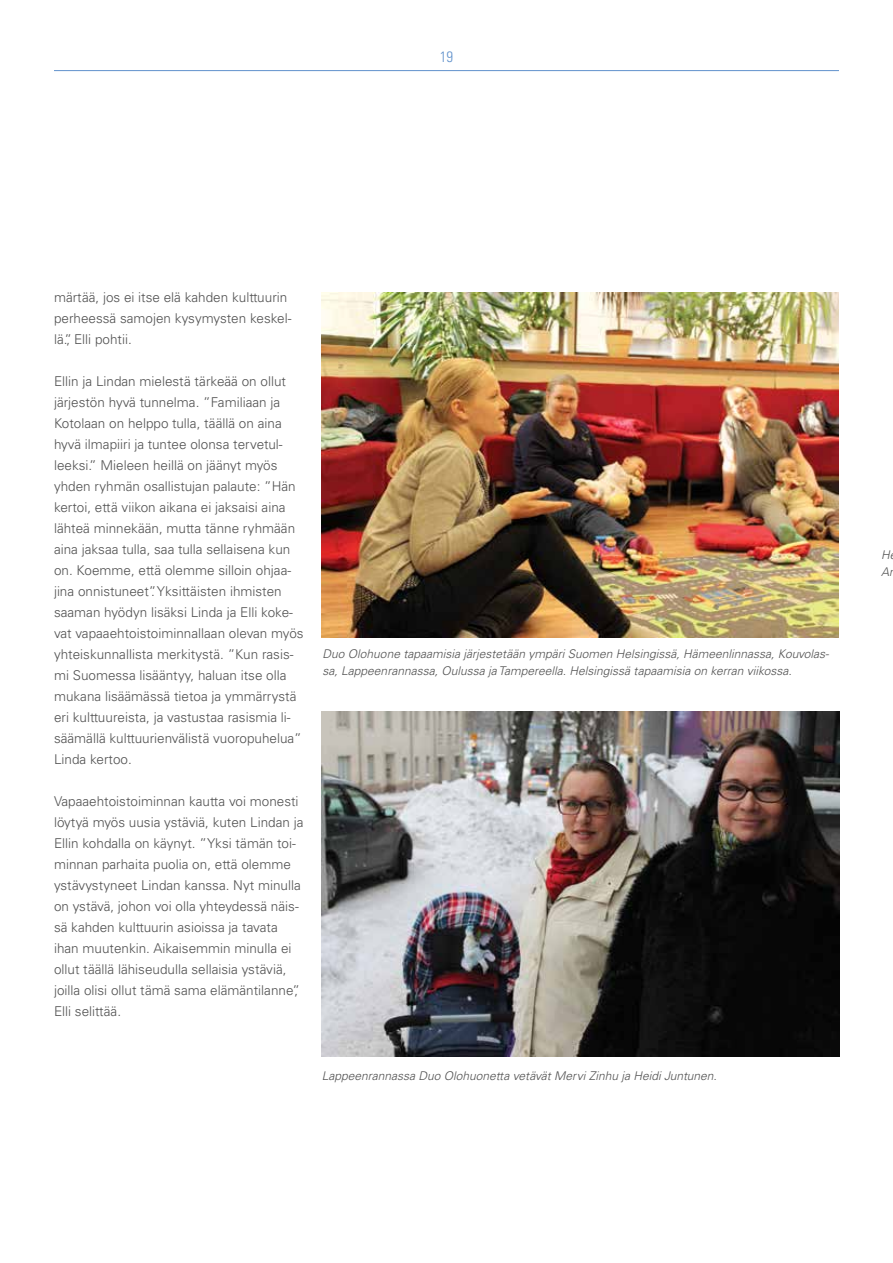
<style>
.page{position:relative;width:893px;height:1263px;background:#fff}
.page>*{position:absolute;margin:0;border:0;box-sizing:border-box;transform-origin:0 0}
.t1{font:300 condensed 15px "Univers LT Std";color:#6192cc}
.t2{font:300 13.5px/21px "Univers LT Std";color:#515151}
.t3{font:italic 300 12px/16.5px "Univers LT Std";color:#515151}
</style>
<div class="page">
<hr style="left:54px;top:70px;width:785px;height:1px;background:#6192cc">
<img style="left:322px;top:711px;width:518px;height:346px">
<img style="left:322px;top:292px;width:517px;height:345px">
<p class="t1" style="left:440px;top:47px;width:15px">19</p>
<p class="t2" style="left:54px;top:287px;width:239px">märtää, jos ei itse elä kahden kulttuurin perheessä samojen kysymysten keskel&shy;lä.”, Elli pohtii.</p>
<p class="t2" style="left:54px;top:371px;width:251px">Ellin ja Lindan mielestä tärkeää on ollut järjestön hyvä tunnelma. ”Familiaan ja Kotolaan on helppo tulla, täällä on aina hyvä ilmapiiri ja tuntee olonsa tervetul&shy;leeksi.” Mieleen heillä on jäänyt myös yhden ryhmän osallistujan palaute: ”Hän kertoi, että viikon aikana ei jaksaisi aina lähteä minnekään, mutta tänne ryhmään aina jaksaa tulla, saa tulla sellaisena kun on. Koemme, että olemme silloin ohjaa&shy;jina onnistuneet”. Yksittäisten ihmisten saaman hyödyn lisäksi Linda ja Elli koke&shy;vat vapaaehtoistoiminnallaan olevan myös yhteiskunnallista merkitystä. ”Kun rasis&shy;mi Suomessa lisääntyy, haluan itse olla mukana lisäämässä tietoa ja ymmärrystä eri kulttuureista, ja vastustaa rasismia li&shy;säämällä kulttuurienvälistä vuoropuhelua” Linda kertoo.</p>
<p class="t2" style="left:54px;top:791px;width:251px">Vapaaehtoistoiminnan kautta voi monesti löytyä myös uusia ystäviä, kuten Lindan ja Ellin kohdalla on käynyt. ”Yksi tämän toi&shy;minnan parhaita puolia on, että olemme ystävystyneet Lindan kanssa. Nyt minulla on ystävä, johon voi olla yhteydessä näis&shy;sä kahden kulttuurin asioissa ja tavata ihan muutenkin. Aikaisemmin minulla ei ollut täällä lähiseudulla sellaisia ystäviä, joilla olisi ollut tämä sama elämäntilanne”, Elli selittää.</p>
<p class="t3" style="left:323px;top:646px;width:508px">Duo Olohuone tapaamisia järjestetään ympäri Suomen Helsingissä, Hämeenlinnassa, Kouvolas&shy;sa, Lappeenrannassa, Oulussa ja Tampereella. Helsingissä tapaamisia on kerran viikossa.</p>
<p class="t3" style="left:322px;top:1067px;width:397px">Lappeenrannassa Duo Olohuonetta vetävät Mervi Zinhu ja Heidi Juntunen.</p>
<p class="t3" style="left:881px;top:547px;width:10px">H<br>A</p>
</div>
